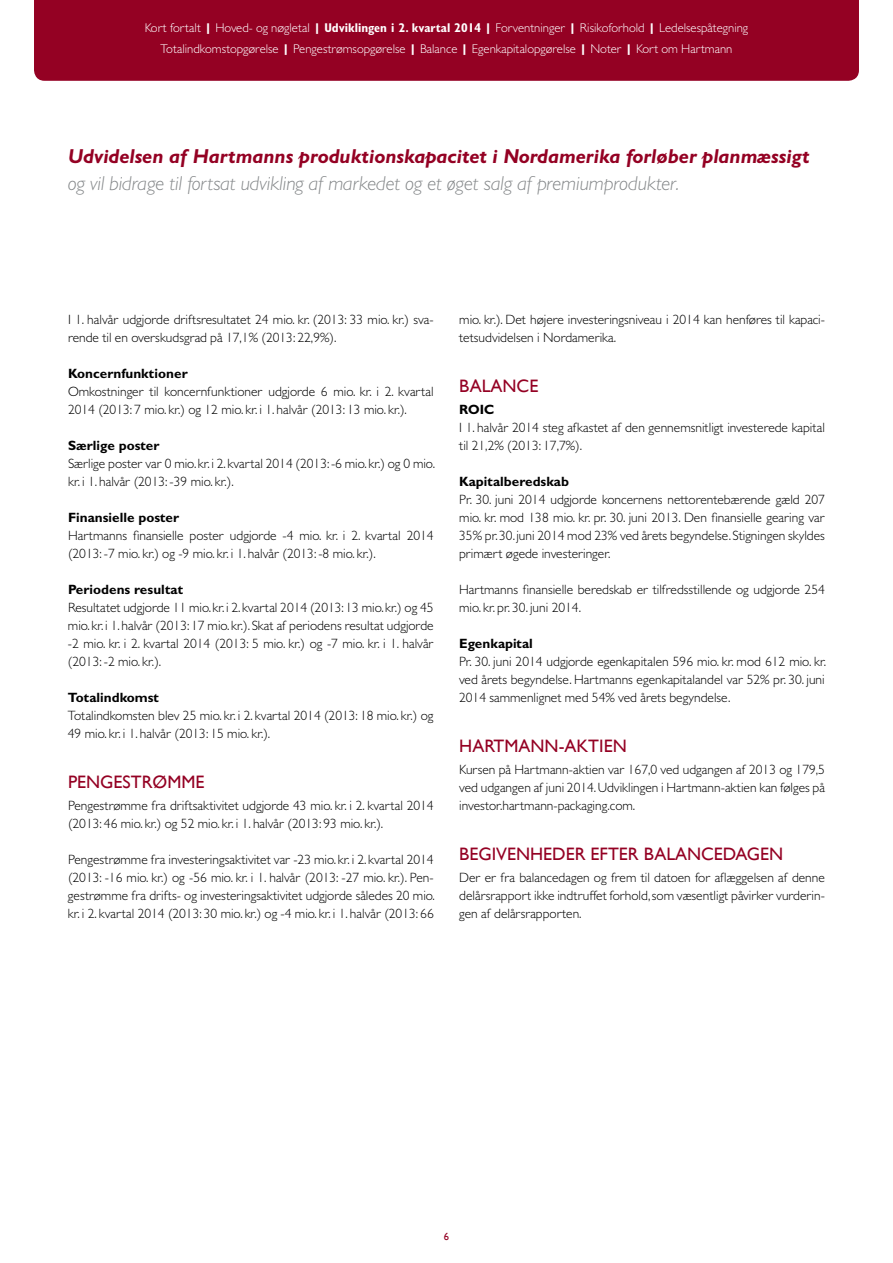
<style>
.page{position:relative;width:893px;height:1263px;background:#fff}
.page>*{position:absolute;margin:0;border:0;box-sizing:border-box;transform-origin:0 0}
.t1{font:italic 700 20.25px "Gill Sans MT Std";color:#940123}
.t2{font:italic 300 20.25px "Gill Sans MT Std";color:#848789}
.t3{font:18px "Gill Sans";color:#940123}
.t4{font:300 13.5px/18px "Gill Sans MT Std";color:#000}
.t5{font:700 13.5px "Gill Sans MT Std";color:#000}
.t6{font:300 12.75px/21px "Gill Sans MT Std";color:#fff;text-align:center}
.t7{font:10.5px "Gill Sans";color:#940123}
.s1{font-weight:800}
.s2{font-weight:700;font-stretch:condensed}
</style>
<div class="page">
<div style="left:34px;top:0;width:825px;height:81px;background:#940123"></div>
<p class="t6" style="left:145px;top:17px;width:605px">Kort fortalt <span class="s1">|</span> Hoved- og nøgletal <span class="s1">|</span> <span class="s2">Udviklingen i 2. kvartal 2014</span> <span class="s1">|</span> Forventninger <span class="s1">|</span> Risikoforhold <span class="s1">|</span> Ledelsespåtegning<br>Totalindkomstopgørelse <span class="s1">|</span> Pengestrømsopgørelse <span class="s1">|</span> Balance <span class="s1">|</span> Egenkapitalopgørelse <span class="s1">|</span> Noter <span class="s1">|</span> Kort om Hartmann</p>
<h1 class="t1" style="left:68px;top:143px;width:743px">Udvidelsen af Hartmanns produktionskapacitet i Nordamerika forløber planmæssigt</h1>
<h1 class="t2" style="left:68px;top:171px;width:613px">og vil bidrage til fortsat udvikling af markedet og et øget salg af premiumprodukter.</h1>
<p class="t4" style="left:68px;top:310px;width:367px">I 1. halvår udgjorde driftsresultatet 24 mio. kr. (2013: 33 mio. kr.) sva&shy;rende til en overskudsgrad på 17,1% (2013: 22,9%).</p>
<p class="t5" style="left:68px;top:365px;width:121px">Koncernfunktioner</p>
<p class="t4" style="left:68px;top:382px;width:367px">Omkostninger til koncernfunktioner udgjorde 6 mio. kr. i 2. kvartal<br>2014 (2013: 7 mio. kr.) og 12 mio. kr. i 1. halvår (2013: 13 mio. kr.).</p>
<p class="t5" style="left:68px;top:437px;width:93px">Særlige poster</p>
<p class="t4" style="left:68px;top:454px;width:369px">Særlige poster var 0 mio. kr. i 2. kvartal 2014 (2013:-6 mio. kr.) og 0 mio. kr. i 1. halvår (2013:-39 mio. kr.).</p>
<p class="t5" style="left:68px;top:509px;width:113px">Finansielle poster</p>
<p class="t4" style="left:68px;top:526px;width:367px">Hartmanns finansielle poster udgjorde -4 mio. kr. i 2. kvartal 2014 (2013:-7 mio. kr.) og -9 mio. kr. i 1. halvår (2013:-8 mio. kr.).</p>
<p class="t5" style="left:68px;top:581px;width:117px">Periodens resultat</p>
<p class="t4" style="left:68px;top:598px;width:367px;text-align:justify">Resultatet udgjorde 11 mio.kr.i 2.kvartal 2014 (2013:13 mio.kr.) og 45 mio. kr. i 1.halvår (2013:17 mio. kr.). Skat af periodens resultat udgjorde -2 mio. kr. i 2. kvartal 2014 (2013: 5 mio. kr.) og -7 mio. kr. i 1. halvår (2013:-2 mio. kr.).</p>
<p class="t5" style="left:68px;top:689px;width:93px">Totalindkomst</p>
<p class="t4" style="left:68px;top:706px;width:367px">Totalindkomsten blev 25 mio. kr. i 2. kvartal 2014 (2013: 18 mio. kr.) og<br>49 mio. kr. i 1. halvår (2013: 15 mio. kr.).</p>
<h2 class="t3" style="left:68px;top:771px;width:138px">PENGESTRØMME</h2>
<p class="t4" style="left:68px;top:796px;width:367px">Pengestrømme fra driftsaktivitet udgjorde 43 mio. kr. i 2. kvartal 2014 (2013: 46 mio. kr.) og 52 mio. kr. i 1. halvår (2013: 93 mio. kr.).</p>
<p class="t4" style="left:68px;top:850px;width:369px;text-align:justify">Pengestrømme fra investeringsaktivitet var -23 mio. kr. i 2. kvartal 2014 (2013: -16 mio. kr.) og -56 mio. kr. i 1. halvår (2013: -27 mio. kr.). Pen&shy;gestrømme fra drifts- og investeringsaktivitet udgjorde således 20 mio. kr. i 2. kvartal 2014 (2013: 30 mio. kr.) og -4 mio. kr. i 1. halvår (2013: 66</p>
<p class="t4" style="left:459px;top:310px;width:367px">mio. kr.). Det højere investeringsniveau i 2014 kan henføres til kapaci&shy;tetsudvidelsen i Nordamerika.</p>
<h2 class="t3" style="left:459px;top:375px;width:81px">BALANCE</h2>
<p class="t5" style="left:459px;top:401px;width:37px">ROIC</p>
<p class="t4" style="left:459px;top:418px;width:367px">I 1. halvår 2014 steg afkastet af den gennemsnitligt investerede kapital til 21,2% (2013: 17,7%).</p>
<p class="t5" style="left:459px;top:473px;width:111px">Kapitalberedskab</p>
<p class="t4" style="left:459px;top:490px;width:367px;text-align:justify">Pr. 30. juni 2014 udgjorde koncernens nettorentebærende gæld 207 mio. kr. mod 138 mio. kr. pr. 30. juni 2013. Den finansielle gearing var 35% pr.30.juni 2014 mod 23% ved årets begyndelse.Stigningen skyldes primært øgede investeringer.</p>
<p class="t4" style="left:459px;top:580px;width:367px">Hartmanns finansielle beredskab er tilfredsstillende og udgjorde 254 mio. kr. pr. 30. juni 2014.</p>
<p class="t5" style="left:459px;top:635px;width:75px">Egenkapital</p>
<p class="t4" style="left:459px;top:652px;width:369px;text-align:justify">Pr. 30. juni 2014 udgjorde egenkapitalen 596 mio. kr. mod 612 mio. kr. ved årets begyndelse. Hartmanns egenkapitalandel var 52% pr. 30. juni 2014 sammenlignet med 54% ved årets begyndelse.</p>
<h2 class="t3" style="left:459px;top:735px;width:169px">HARTMANN-AKTIEN</h2>
<p class="t4" style="left:459px;top:760px;width:367px;text-align:justify">Kursen på Hartmann-aktien var 167,0 ved udgangen af 2013 og 179,5 ved udgangen af juni 2014. Udviklingen i Hartmann-aktien kan følges på investor.hartmann-packaging.com.</p>
<h2 class="t3" style="left:459px;top:843px;width:325px">BEGIVENHEDER EFTER BALANCEDAGEN</h2>
<p class="t4" style="left:459px;top:868px;width:367px;text-align:justify">Der er fra balancedagen og frem til datoen for aflæggelsen af denne delårsrapport ikke indtruffet forhold, som væsentligt påvirker vurderin&shy;gen af delårsrapporten.</p>
<p class="t7" style="left:444px;top:1231px;width:7px">6</p>
</div>
